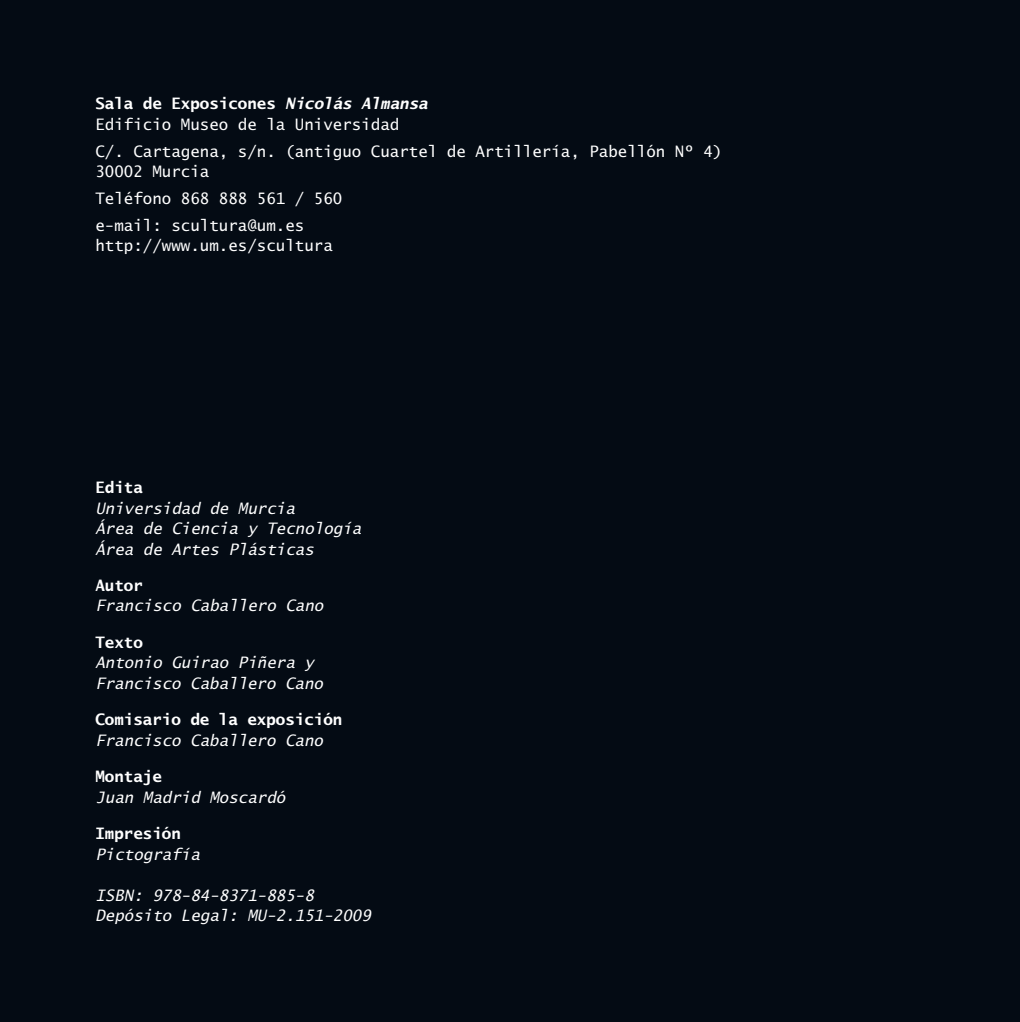
<style>
.page{position:relative;width:1020px;height:1022px;background:#fff}
.page>*{position:absolute;margin:0;border:0;box-sizing:border-box;transform-origin:0 0}
.t1{font:italic 15.75px/20.5px "Lucida Sans Typewriter";color:#fff}
.t2{font:15.75px/20.5px "Lucida Sans Typewriter";color:#fff}
.t3{font:700 15.75px "Lucida Sans Typewriter";color:#fff}
.s1{font-weight:700}
.s2{font-weight:700;font-style:italic}
</style>
<div class="page">
<div style="left:0;top:0;width:1020px;height:1021px;background:#040b14"></div>
<p class="t2" style="left:95px;top:95px;width:334px"><span class="s1">Sala de Exposicones</span> <span class="s2">Nicolás Almansa<br></span>Edificio Museo de la Universidad</p>
<p class="t2" style="left:95px;top:142px;width:628px">C/. Cartagena, s/n. (antiguo Cuartel de Artillería, Pabellón Nº 4)<br>30002 Murcia</p>
<p class="t2" style="left:95px;top:186px;width:248px;line-height:26.8px">Teléfono 868 888 561 / 560 e-mail: scultura@um.es</p>
<p class="t2" style="left:95px;top:237px;width:239px">http://www.um.es/scultura</p>
<p class="t3" style="left:95px;top:480px;width:49px">Edita</p>
<p class="t1" style="left:95px;top:498px;width:267px">Universidad de Murcia<br>Área de Ciencia y Tecnología<br>Área de Artes Plásticas</p>
<p class="t3" style="left:95px;top:578px;width:49px">Autor</p>
<p class="t1" style="left:95px;top:596px;width:229px">Francisco Caballero Cano</p>
<p class="t3" style="left:95px;top:635px;width:49px">Texto</p>
<p class="t1" style="left:95px;top:653px;width:229px">Antonio Guirao Piñera y<br>Francisco Caballero Cano</p>
<p class="t3" style="left:95px;top:713px;width:248px">Comisario de la exposición</p>
<p class="t1" style="left:95px;top:730px;width:229px">Francisco Caballero Cano</p>
<p class="t3" style="left:95px;top:769px;width:68px">Montaje</p>
<p class="t1" style="left:95px;top:787px;width:191px">Juan Madrid Moscardó</p>
<p class="t3" style="left:95px;top:826px;width:87px">Impresión</p>
<p class="t1" style="left:95px;top:844px;width:106px">Pictografía</p>
<p class="t1" style="left:95px;top:885px;width:277px">ISBN: 978-84-8371-885-8<br>Depósito Legal: MU-2.151-2009</p>
</div>
